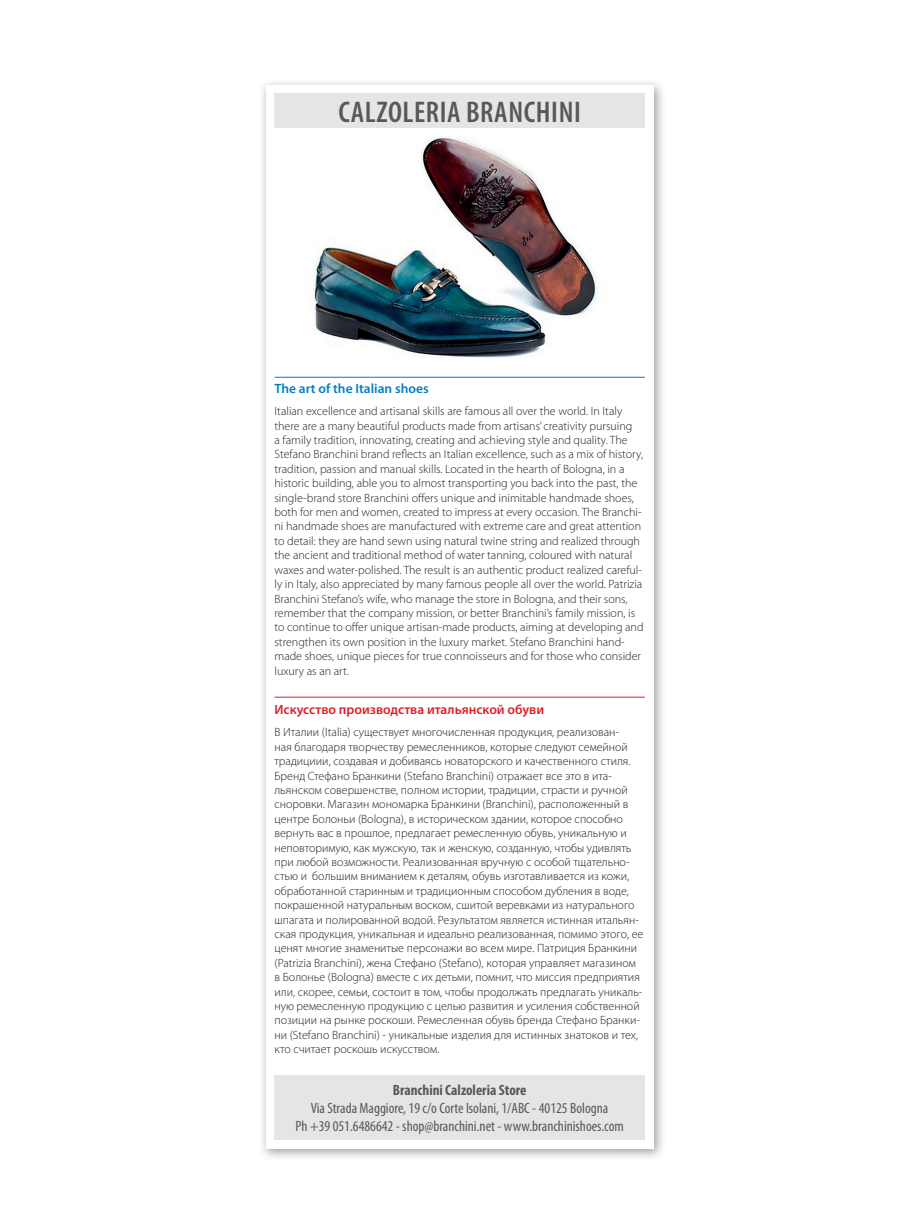
<style>
.page{position:relative;width:915px;height:1212px;background:#fff}
.page>*{position:absolute;margin:0;border:0;box-sizing:border-box;transform-origin:0 0}
.t1{font:600 condensed 30px "Myriad Pro";letter-spacing:.02em;color:#57585a}
.t2{font:condensed 15px/18px "Myriad Pro";color:#57585a;text-align:center}
.t3{font:700 condensed 15px "Myriad Pro";color:#57585a}
.t4{font:600 13.5px "Myriad Pro";color:#da2128}
.t5{font:600 13.5px "Myriad Pro";color:#007ec5}
.t6{font:300 12px/14.4px "Myriad Pro";color:#231f20}
</style>
<div class="page">
<hr style="left:274px;top:377px;width:370px;height:1px;background:#007ec5">
<hr style="left:274px;top:697px;width:370px;height:1px;background:#da2128">
<div style="left:274px;top:1075px;width:370px;height:65px;background:#e4e5e7"></div>
<div style="left:274px;top:94px;width:370px;height:34px;background:#e4e5e7"></div>
<img style="left:313px;top:136px;width:285px;height:222px">
<h1 class="t1" style="left:338px;top:95px;width:244px">CALZOLERIA BRANCHINI</h1>
<p class="t5" style="left:274px;top:380px;width:156px">The art of the Italian shoes</p>
<p class="t6" style="left:274px;top:404px;width:370px">Italian excellence and artisanal skills are famous all over the world. In Italy there are a many beautiful products made from artisans’ creativity pursuing<br>a family tradition, innovating, creating and achieving style and quality. The Stefano Branchini brand reflects an Italian excellence, such as a mix of history, tradition, passion and manual skills. Located in the hearth of Bologna, in a historic building, able you to almost transporting you back into the past, the single-brand store Branchini offers unique and inimitable handmade shoes, both for men and women, created to impress at every occasion. The Branchi&shy;ni handmade shoes are manufactured with extreme care and great attention to detail: they are hand sewn using natural twine string and realized through the ancient and traditional method of water tanning, coloured with natural waxes and water-polished. The result is an authentic product realized careful&shy;ly in Italy, also appreciated by many famous people all over the world. Patrizia Branchini Stefano’s wife, who manage the store in Bologna, and their sons, remember that the company mission, or better Branchini’s family mission, is to continue to offer unique artisan-made products, aiming at developing and strengthen its own position in the luxury market. Stefano Branchini hand&shy;made shoes, unique pieces for true connoisseurs and for those who consider luxury as an art.</p>
<p class="t4" style="left:274px;top:701px;width:271px">Искусство производства итальянской обуви</p>
<p class="t6" style="left:274px;top:725px;width:370px">В Италии (Italia) существует многочисленная продукция, реализован-<br>ная благодаря творчеству ремесленников, которые следуют семейной традициии, создавая и добиваясь новаторского и качественного стиля.<br>Бренд Стефано Бранкини (Stefano Branchini) отражает все это в ита&shy;льянском совершенстве, полном истории, традиции, страсти и ручной сноровки. Магазин мономарка Бранкини (Branchini), расположенный в центре Болоньи (Bologna), в историческом здании, которое способно вернуть вас в прошлое, предлагает ремесленную обувь, уникальную и неповторимую, как мужскую, так и женскую, созданную, чтобы удивлять при любой возможности. Реализованная вручную с особой тщательно&shy;стью и большим вниманием к деталям, обувь изготавливается из кожи, обработанной старинным и традиционным способом дубления в воде, покрашенной натуральным воском, сшитой веревками из натурального шпагата и полированной водой. Результатом является истинная итальян&shy;ская продукция, уникальная и идеально реализованная, помимо этого, ее ценят многие знаменитые персонажи во всем мире. Патриция Бранкини (Patrizia Branchini), жена Стефано (Stefano), которая управляет магазином в Болонье (Bologna) вместе с их детьми, помнит, что миссия предприятия или, скорее, семьи, состоит в том, чтобы продолжать предлагать уникаль&shy;ную ремесленную продукцию с целью развития и усиления собственной позиции на рынке роскоши. Ремесленная обувь бренда Стефано Бранки&shy;ни (Stefano Branchini) - уникальные изделия для истинных знатоков и тех, кто считает роскошь искусством.</p>
<p class="t3" style="left:392px;top:1081px;width:135px">Branchini Calzoleria Store</p>
<p class="t2" style="left:295px;top:1099px;width:330px">Via Strada Maggiore, 19 c/o Corte Isolani, 1/ABC - 40125 Bologna<br>Ph +39 051.6486642 - shop@branchini.net - www.branchinishoes.com</p>
</div>
